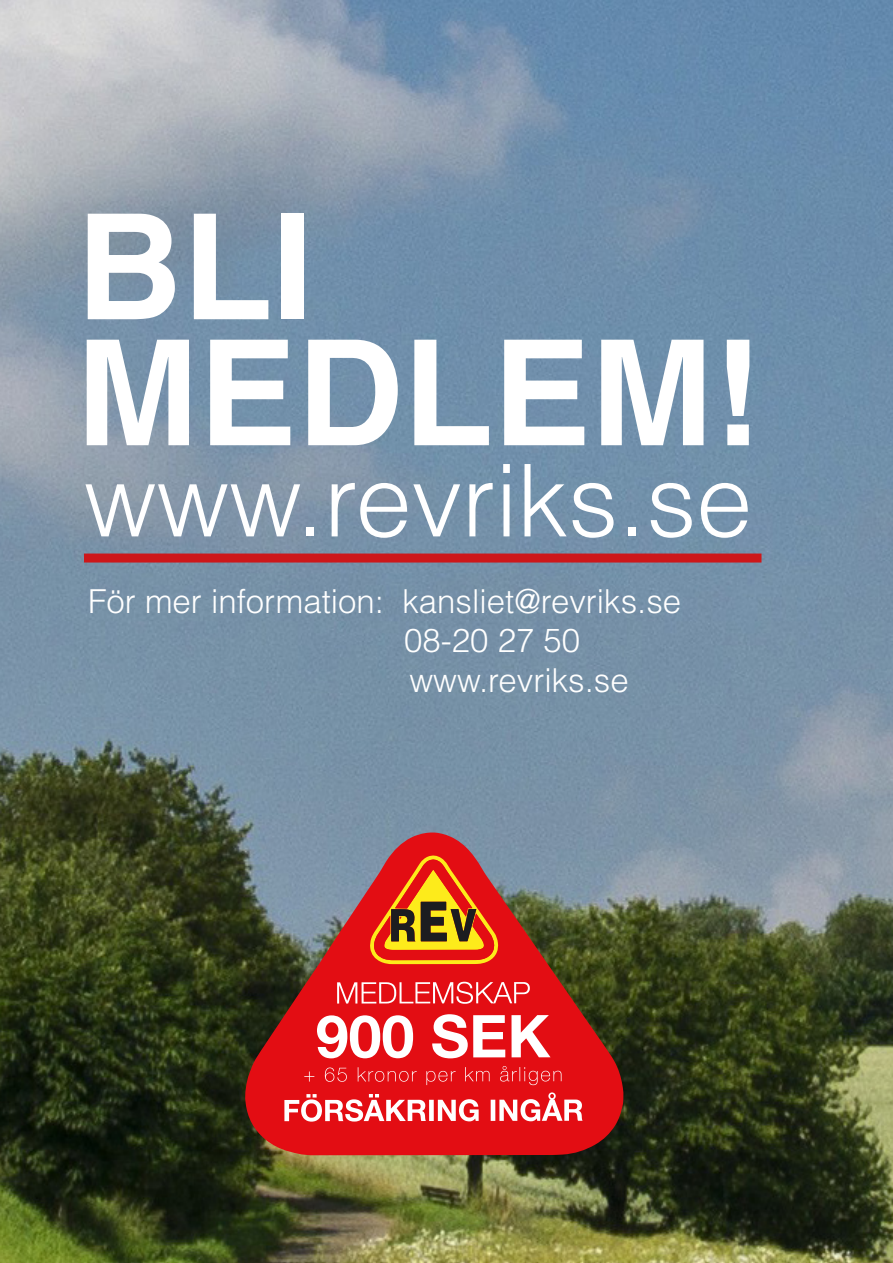
<style>
.page{position:relative;width:893px;height:1263px;background:#fff}
.page>*{position:absolute;margin:0;border:0;box-sizing:border-box;transform-origin:0 0}
.t1{font:700 147px/126px "Helvetica LT Std";color:#fff}
.t2{font:300 100.5px "Helvetica LT Std";color:#fff}
.t3{font:300 33px/39.6px "Helvetica LT Std";color:#fff}
</style>
<div class="page">
<img style="left:0;top:0;width:893px;height:1263px">
<div style="left:84px;top:553px;width:677px;height:9px;background:#cd171a"></div>
<svg style="left:245px;top:832px;width:379px;height:323px;background:#a13c3c"></svg>
<svg style="left:284px;top:1094px;width:142px;height:27px"></svg>
<div style="left:429px;top:1100px;width:5px;height:21px;background:#fff"></div>
<svg style="left:438px;top:1099px;width:41px;height:22px"></svg>
<hr style="left:491px;top:1100px;width:4px;height:21px;background:#fff">
<svg style="left:499px;top:1092px;width:84px;height:29px"></svg>
<svg style="left:337px;top:982px;width:193px;height:22px;background:#ea4e52"></svg>
<svg style="left:317px;top:1015px;width:96px;height:43px"></svg>
<svg style="left:432px;top:1014px;width:73px;height:44px"></svg>
<svg style="left:511px;top:1015px;width:39px;height:42px"></svg>
<svg style="left:304px;top:1071px;width:10px;height:10px"></svg>
<svg style="left:325px;top:1067px;width:22px;height:15px"></svg>
<svg style="left:358px;top:1067px;width:59px;height:15px"></svg>
<svg style="left:426px;top:1071px;width:30px;height:14px"></svg>
<svg style="left:465px;top:1067px;width:25px;height:14px"></svg>
<svg style="left:500px;top:1066px;width:62px;height:19px"></svg>
<svg style="left:368px;top:853px;width:132px;height:113px;background:#ca5521"></svg>
<h1 class="t1" style="left:77px;top:202px;width:687px">BLI<br>MEDLEM!</h1>
<h2 class="t2" style="left:84px;top:438px;width:670px">www.revriks.se</h2>
<p class="t3" style="left:404px;top:581px;width:279px;text-indent:-316px">För mer information: kansliet@revriks.se<br>08-20 27 50 www.revriks.se</p>
</div>
